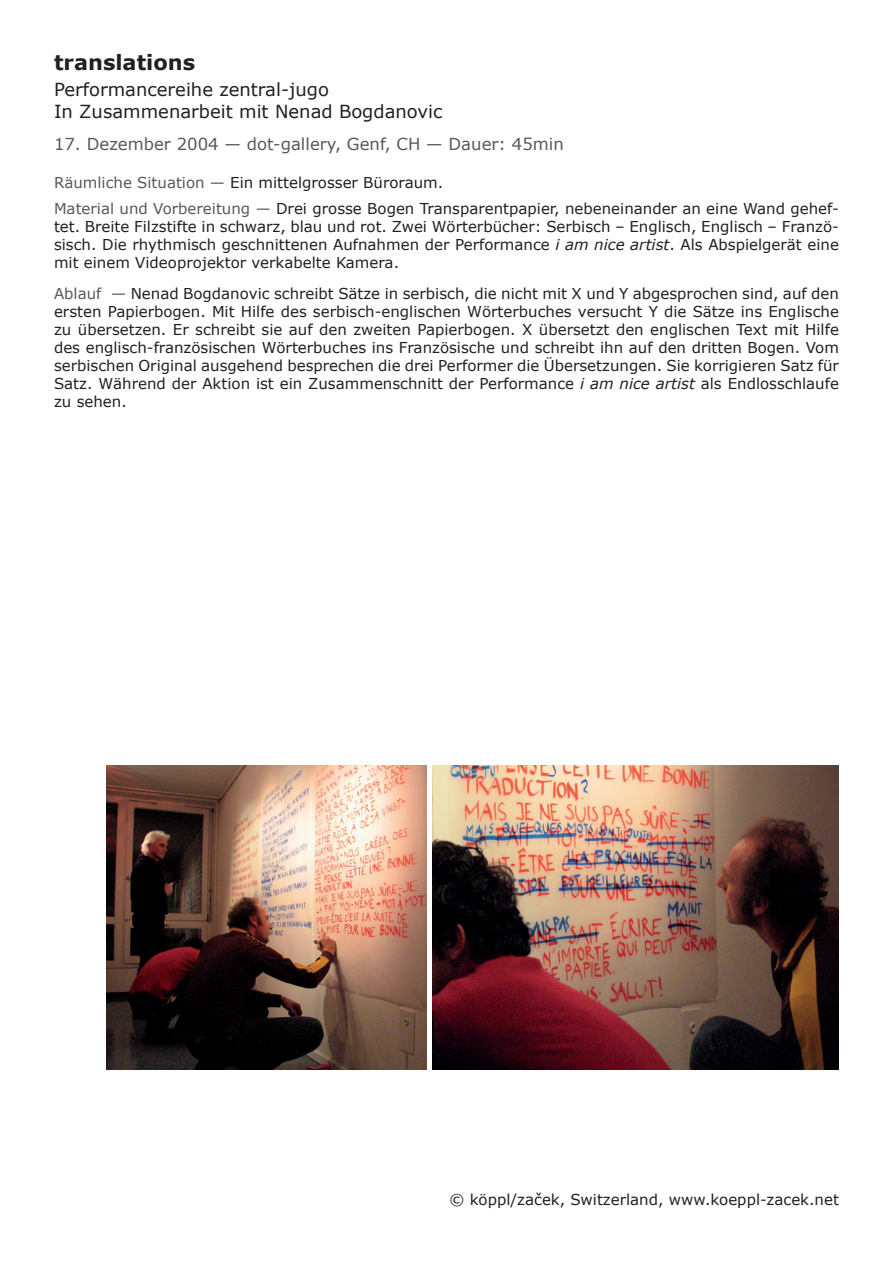
<style>
.page{position:relative;width:893px;height:1263px;background:#fff}
.page>*{position:absolute;margin:0;border:0;box-sizing:border-box;transform-origin:0 0}
.t1{font:700 21px "Verdana";color:#231f20}
.t2{font:18px/21.6px "Verdana";color:#231f20}
.t3{font:16.5px "Verdana";color:#57585a}
.t4{font:15px/18px "Verdana";color:#231f20;text-align:justify}
.s1{color:#57585a}
.s2{font-style:italic}
</style>
<div class="page">
<img style="left:107px;top:766px;width:319px;height:304px">
<img style="left:432px;top:765px;width:407px;height:305px">
<h1 class="t1" style="left:54px;top:49px;width:143px">translations</h1>
<p class="t2" style="left:54px;top:79px;width:390px">Performancereihe zentral-jugo<br>In Zusammenarbeit mit Nenad Bogdanovic</p>
<p class="t3" style="left:54px;top:134px;width:511px">17. Dezember 2004 — dot-gallery, Genf, CH — Dauer: 45min</p>
<p class="t4" style="left:54px;top:169px;width:786px;line-height:26.5px"><span class="s1">Räumliche Situation —</span> Ein mittelgrosser Büroraum.<br><span class="s1">Material und Vorbereitung —</span> Drei grosse Bogen Transparentpapier, nebeneinander an eine Wand gehef-</p>
<p class="t4" style="left:54px;top:218px;width:786px">tet. Breite Filzstifte in schwarz, blau und rot. Zwei Wörterbücher: Serbisch – Englisch, Englisch – Franzö&shy;sisch. Die rhythmisch geschnittenen Aufnahmen der Performance <span class="s2">i am nice artist</span>. Als Abspielgerät eine mit einem Videoprojektor verkabelte Kamera.</p>
<p class="t4" style="left:54px;top:284px;width:786px"><span class="s1">Ablauf —</span> Nenad Bogdanovic schreibt Sätze in serbisch, die nicht mit X und Y abgesprochen sind, auf den ersten Papierbogen. Mit Hilfe des serbisch-englischen Wörterbuches versucht Y die Sätze ins Englische zu übersetzen. Er schreibt sie auf den zweiten Papierbogen. X übersetzt den englischen Text mit Hilfe des englisch-französischen Wörterbuches ins Französische und schreibt ihn auf den dritten Bogen. Vom serbischen Original ausgehend besprechen die drei Performer die Übersetzungen. Sie korrigieren Satz für Satz. Während der Aktion ist ein Zusammenschnitt der Performance <span class="s2">i am nice artist</span> als Endlosschlaufe zu sehen.</p>
<p class="t4" style="left:449px;top:1190px;width:391px">© köppl/začek, Switzerland, www.koeppl-zacek.net</p>
</div>
